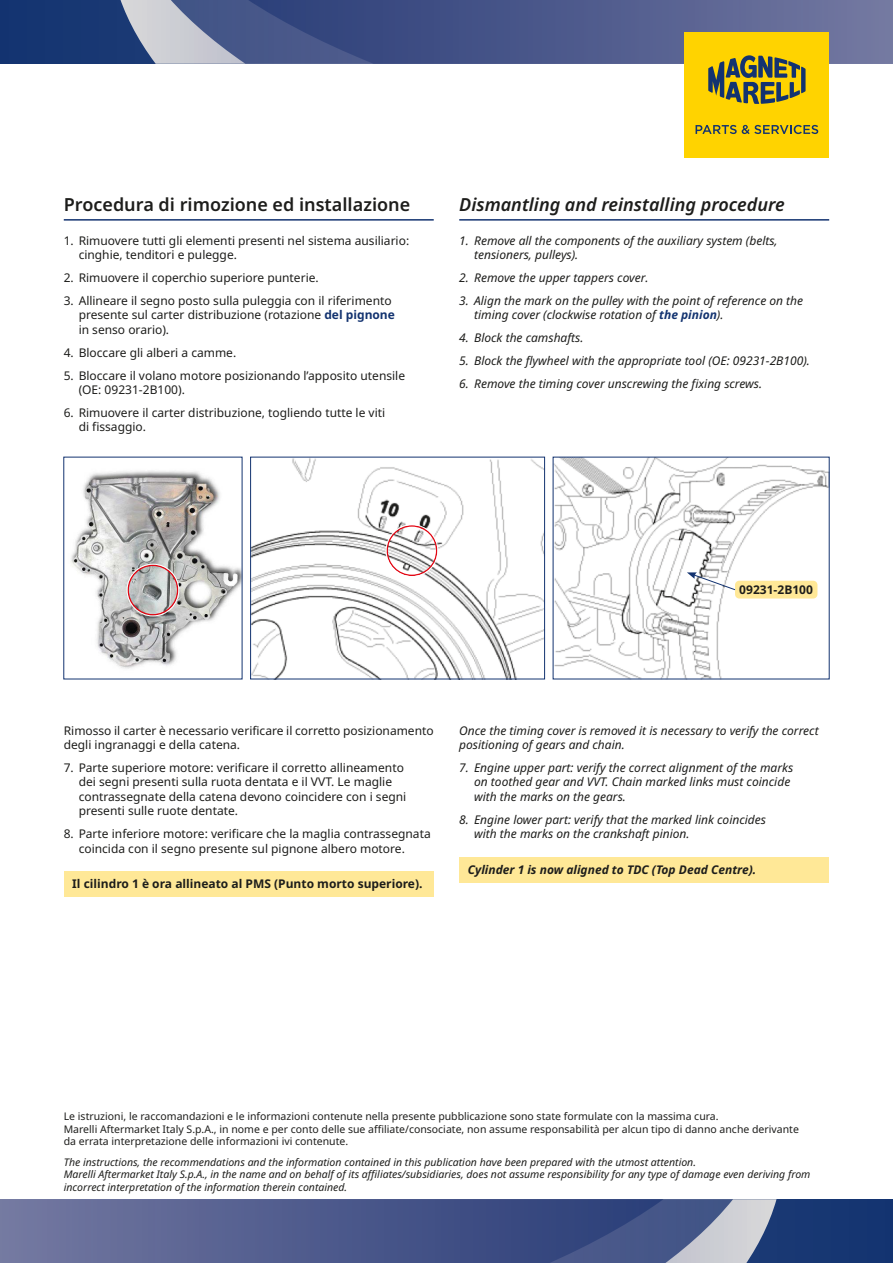
<style>
.page{position:relative;width:893px;height:1263px;background:#fff}
.page>*{position:absolute;margin:0;border:0;box-sizing:border-box;transform-origin:0 0}
.t1{font:600 18px "Noto Sans";color:#1d1d1b}
.t2{font:italic 600 18px "Noto Sans";color:#1d1d1b}
.t3{font:12px/14.4px "Noto Sans";color:#1d1d1b}
.t4{font:italic 12px/14.4px "Noto Sans";color:#1d1d1b}
.t5{font:700 12px "Noto Sans";color:#1d1d1b}
.t6{font:italic 700 12px "Noto Sans";color:#1d1d1b}
.t7{font:italic 10.5px/12.6px "Noto Sans";color:#1d1d1b}
.t8{font:10.5px/12.6px "Noto Sans";color:#1d1d1b}
.s1{font-weight:700;color:#133370}
</style>
<div class="page">
<div style="left:0;top:1199px;width:893px;height:64px;background:#163672"></div>
<svg style="left:733px;top:1199px;width:43px;height:64px"></svg>
<svg style="left:663px;top:1199px;width:70px;height:64px;background:#7f89a8"></svg>
<svg style="left:0;top:1199px;width:663px;height:64px;background:#4f5b8d"></svg>
<div style="left:0;top:0;width:893px;height:64px;background:#163672"></div>
<svg style="left:120px;top:0;width:40px;height:64px"></svg>
<svg style="left:160px;top:0;width:69px;height:64px;background:#989fb6"></svg>
<div style="left:685px;top:32px;width:144px;height:125px;background:#ffd300"></div>
<svg style="left:229px;top:0;width:664px;height:104px"></svg>
<svg style="left:695px;top:125px;width:123px;height:9px"></svg>
<hr style="left:64px;top:219px;width:370px;height:2px;background:#133370">
<hr style="left:459px;top:219px;width:370px;height:2px;background:#133370">
<img style="left:70px;top:470px;width:170px;height:199px">
<img style="left:252px;top:459px;width:291px;height:218px">
<div style="left:250px;top:457px;width:295px;height:222px;border:1px solid #133370"></div>
<img style="left:555px;top:459px;width:272px;height:218px">
<div style="left:735px;top:581px;width:82px;height:17px;background:#ffe897;border-radius:4px"></div>
<svg style="left:687px;top:572px;width:49px;height:19px"></svg>
<div style="left:127px;top:564px;width:51px;height:52px;border:2px solid #e30613;border-radius:50%"></div>
<div style="left:127px;top:564px;width:52px;height:52px;border:1px solid #fff;border-radius:50%"></div>
<div style="left:386px;top:525px;width:51px;height:51px;border:2px solid #e30613;border-radius:50%"></div>
<div style="left:386px;top:524px;width:52px;height:53px;border:1px solid #fff;border-radius:50%"></div>
<div style="left:64px;top:871px;width:370px;height:26px;background:#ffe897"></div>
<div style="left:459px;top:857px;width:370px;height:25px;background:#ffe897"></div>
<h1 class="t1" style="left:64px;top:191px;width:348px">Procedura di rimozione ed installazione</h1>
<p class="t3" style="left:79px;top:233px;width:332px;text-indent:-15px">1. Rimuovere tutti gli elementi presenti nel sistema ausiliario: cinghie, tenditori e pulegge.</p>
<p class="t3" style="left:64px;top:271px;width:256px">2. Rimuovere il coperchio superiore punterie.</p>
<p class="t3" style="left:79px;top:294px;width:318px;text-indent:-15px">3. Allineare il segno posto sulla puleggia con il riferimento presente sul carter distribuzione (rotazione <span class="s1">del pignone </span>in senso orario).</p>
<p class="t3" style="left:64px;top:345px;width:174px">4. Bloccare gli alberi a camme.</p>
<p class="t3" style="left:79px;top:368px;width:328px;text-indent:-15px">5. Bloccare il volano motore posizionando l’apposito utensile (OE: 09231-2B100).</p>
<p class="t3" style="left:79px;top:406px;width:308px;text-indent:-15px">6. Rimuovere il carter distribuzione, togliendo tutte le viti di fissaggio.</p>
<h1 class="t2" style="left:459px;top:191px;width:327px">Dismantling and reinstalling procedure</h1>
<p class="t4" style="left:474px;top:233px;width:305px;text-indent:-15px">1. Remove all the components of the auxiliary system (belts, tensioners, pulleys).</p>
<p class="t4" style="left:459px;top:271px;width:191px">2. Remove the upper tappers cover.</p>
<p class="t4" style="left:474px;top:293px;width:331px;text-indent:-15px">3. Align the mark on the pulley with the point of reference on the timing cover (clockwise rotation of <span class="s1">the pinion</span>).</p>
<p class="t4" style="left:459px;top:331px;width:126px">4. Block the camshafts.</p>
<p class="t4" style="left:459px;top:354px;width:352px">5. Block the flywheel with the appropriate tool (OE: 09231-2B100).</p>
<p class="t4" style="left:459px;top:377px;width:304px">6. Remove the timing cover unscrewing the fixing screws.</p>
<p class="t5" style="left:739px;top:581px;width:75px">09231-2B100</p>
<p class="t3" style="left:64px;top:723px;width:371px">Rimosso il carter è necessario verificare il corretto posizionamento degli ingranaggi e della catena.</p>
<p class="t3" style="left:79px;top:761px;width:329px;text-indent:-15px">7. Parte superiore motore: verificare il corretto allineamento dei segni presenti sulla ruota dentata e il VVT. Le maglie contrassegnate della catena devono coincidere con i segni presenti sulle ruote dentate.</p>
<p class="t3" style="left:79px;top:827px;width:354px;text-indent:-15px">8. Parte inferiore motore: verificare che la maglia contrassegnata coincida con il segno presente sul pignone albero motore.</p>
<p class="t5" style="left:72px;top:875px;width:352px">Il cilindro 1 è ora allineato al PMS (Punto morto superiore).</p>
<p class="t4" style="left:459px;top:723px;width:361px">Once the timing cover is removed it is necessary to verify the correct positioning of gears and chain.</p>
<p class="t4" style="left:474px;top:761px;width:321px;text-indent:-15px">7. Engine upper part: verify the correct alignment of the marks on toothed gear and VVT. Chain marked links must coincide with the marks on the gears.</p>
<p class="t4" style="left:474px;top:812px;width:293px;text-indent:-15px">8. Engine lower part: verify that the marked link coincides with the marks on the crankshaft pinion.</p>
<p class="t6" style="left:468px;top:861px;width:290px">Cylinder 1 is now aligned to TDC (Top Dead Centre).</p>
<p class="t8" style="left:64px;top:1110px;width:737px">Le istruzioni, le raccomandazioni e le informazioni contenute nella presente pubblicazione sono state formulate con la massima cura.<br>Marelli Aftermarket Italy S.p.A., in nome e per conto delle sue affiliate/consociate, non assume responsabilità per alcun tipo di danno anche derivante da errata interpretazione delle informazioni ivi contenute.</p>
<p class="t7" style="left:64px;top:1155px;width:748px">The instructions, the recommendations and the information contained in this publication have been prepared with the utmost attention.<br>Marelli Aftermarket Italy S.p.A., in the name and on behalf of its affiliates/subsidiaries, does not assume responsibility for any type of damage even deriving from incorrect interpretation of the information therein contained.</p>
</div>
